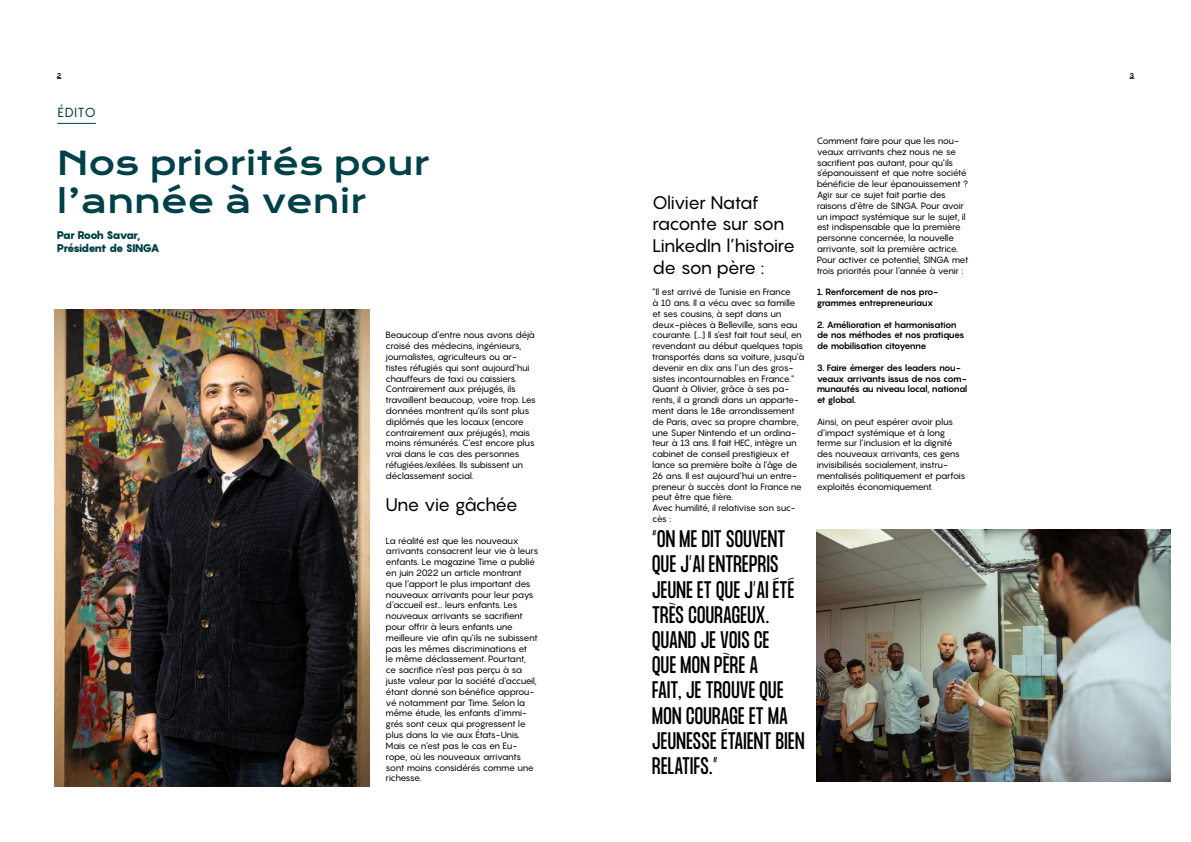
<style>
.page{position:relative;width:1191px;height:842px;background:#fff}
.page>*{position:absolute;margin:0;border:0;box-sizing:border-box;transform-origin:0 0}
.t1{font:32px/38.4px "Krona One";color:#004048}
.t2{font:21px/25.2px "Formula Condensed";letter-spacing:.02em;color:#000}
.t3{font:18px/21.6px "Pangram";letter-spacing:-.06em;color:#000}
.t4{font:13px "Pangram";letter-spacing:.035em;color:#004048}
.t5{font:900 11px/13.2px "Pangram";letter-spacing:-.095em;color:#004048}
.t6{font:9px/10.8px "Pangram";letter-spacing:-.06em;color:#000}
.t7{font:700 9px/10.8px "Pangram";letter-spacing:-.08em;color:#000}
.t8{font:700 7px "Pangram";color:#000}
</style>
<div class="page">
<img style="left:54px;top:310px;width:315px;height:477px">
<hr style="left:57px;top:123px;width:39px;height:1px;background:#004048">
<img style="left:816px;top:530px;width:354px;height:251px">
<p class="t8" style="left:57px;top:70px;width:6px">2</p>
<p class="t8" style="left:1129px;top:70px;width:6px">3</p>
<h3 class="t4" style="left:57px;top:104px;width:40px">ÉDITO</h3>
<h1 class="t1" style="left:57px;top:144px;width:374px">Nos priorités pour l’année à venir</h1>
<p class="t5" style="left:57px;top:228px;width:104px">Par Rooh Savar,<br>Président de SINGA</p>
<p class="t6" style="left:386px;top:330px;width:152px">Beaucoup d’entre nous avons déjà croisé des médecins, ingénieurs, journalistes, agriculteurs ou ar&shy;tistes réfugiés qui sont aujourd’hui chauffeurs de taxi ou caissiers.<br>Contrairement aux préjugés, ils travaillent beaucoup, voire trop. Les données montrent qu’ils sont plus diplômés que les locaux (encore contrairement aux préjugés), mais moins rémunérés. C’est encore plus vrai dans le cas des personnes réfugiées/exilées. Ils subissent un déclassement social.</p>
<h3 class="t3" style="left:386px;top:494px;width:134px">Une vie gâchée</h3>
<p class="t6" style="left:386px;top:535px;width:154px">La réalité est que les nouveaux arrivants consacrent leur vie à leurs enfants. Le magazine Time a publié en juin 2022 un article montrant que l’apport le plus important des nouveaux arrivants pour leur pays d’accueil est... leurs enfants. Les nouveaux arrivants se sacrifient pour offrir à leurs enfants une meilleure vie afin qu’ils ne subissent pas les mêmes discriminations et<br>le même déclassement. Pourtant, ce sacrifice n’est pas perçu à sa juste valeur par la société d’accueil, étant donné son bénéfice approu&shy;vé notamment par Time. Selon la même étude, les enfants d’immi&shy;grés sont ceux qui progressent le plus dans la vie aux États-Unis.<br>Mais ce n’est pas le cas en Eu&shy;rope, où les nouveaux arrivants sont moins considérés comme une richesse.</p>
<h3 class="t3" style="left:652px;top:191px;width:144px">Olivier Nataf raconte sur son<br>LinkedIn l’histoire de son père :</h3>
<p class="t6" style="left:652px;top:286px;width:154px">“Il est arrivé de Tunisie en France<br>à 10 ans. Il a vécu avec sa famille et ses cousins, à sept dans un deux-pièces à Belleville, sans eau courante. [...] Il s’est fait tout seul, en revendant au début quelques tapis transportés dans sa voiture, jusqu’à devenir en dix ans l’un des gros&shy;sistes incontournables en France.”<br>Quant à Olivier, grâce à ses pa&shy;rents, il a grandi dans un apparte&shy;ment dans le 18e arrondissement de Paris, avec sa propre chambre, une Super Nintendo et un ordina&shy;teur à 13 ans. Il fait HEC, intègre un cabinet de conseil prestigieux et lance sa première boîte à l’âge de<br>26 ans. Il est aujourd’hui un entre&shy;preneur à succès dont la France ne peut être que fière.<br>Avec humilité, il relativise son suc&shy;cès :</p>
<h2 class="t2" style="left:652px;top:527px;width:154px">“ON ME DIT SOUVENT<br>QUE J’AI ENTREPRIS<br>JEUNE ET QUE J’AI ÉTÉ<br>TRÈS COURAGEUX.<br>QUAND JE VOIS CE<br>QUE MON PÈRE A<br>FAIT, JE TROUVE QUE<br>MON COURAGE ET MA<br>JEUNESSE ÉTAIENT BIEN<br>RELATIFS.”</h2>
<p class="t6" style="left:816px;top:135px;width:153px">Comment faire pour que les nou&shy;veaux arrivants chez nous ne se sacrifient pas autant, pour qu’ils s’épanouissent et que notre société bénéficie de leur épanouissement ?<br>Agir sur ce sujet fait partie des raisons d’être de SINGA. Pour avoir un impact systémique sur le sujet, il est indispensable que la première personne concernée, la nouvelle arrivante, soit la première actrice.<br>Pour activer ce potentiel, SINGA met trois priorités pour l’année à venir :</p>
<p class="t7" style="left:816px;top:286px;width:123px">1. Renforcement de nos pro&shy;grammes entrepreneuriaux</p>
<p class="t7" style="left:816px;top:319px;width:149px">2. Amélioration et harmonisation de nos méthodes et nos pratiques de mobilisation citoyenne</p>
<p class="t7" style="left:816px;top:362px;width:152px">3. Faire émerger des leaders nou&shy;veaux arrivants issus de nos com&shy;munautés au niveau local, national et global.</p>
<p class="t6" style="left:816px;top:416px;width:150px">Ainsi, on peut espérer avoir plus d’impact systémique et à long terme sur l’inclusion et la dignité des nouveaux arrivants, ces gens invisibilisés socialement, instru&shy;mentalisés politiquement et parfois exploités économiquement.</p>
</div>
